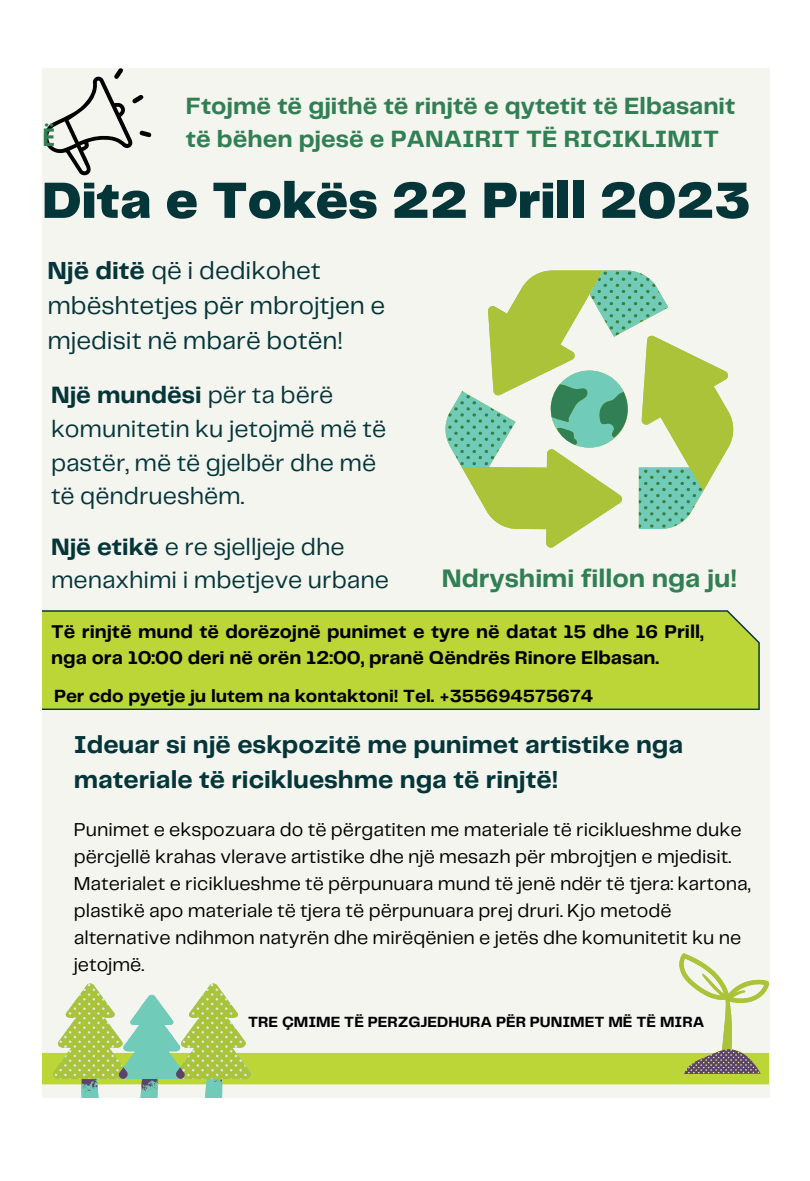
<style>
.page{position:relative;width:810px;height:1181px;background:#fff}
.page>*{position:absolute;margin:0;border:0;box-sizing:border-box;transform-origin:0 0}
.t1{font:900 52.8px "Telegraf";color:#043539}
.t2{font:700 26.25px "Telegraf";color:#317f54}
.t3{font:25.65px/34.8px "Telegraf";color:#043539}
.t4{font:700 25.5px/34.8px "Telegraf";color:#043539}
.t5{font:24.6px/33.8px "Telegraf";color:#043539}
.t6{font:700 24.45px/33.8px "Telegraf";color:#317f54}
.t7{font:700 24.45px "Noto Sans";color:#317f54}
.t8{font:19.35px/27px "Telegraf";color:#000}
.t9{font:700 19.2px/25.8px "Telegraf";color:#000}
.t10{font:700 18.3px "Telegraf";color:#000}
.t11{font:700 15.3px "Telegraf";color:#000}
.s1{font-weight:700}
</style>
<div class="page">
<div style="left:42px;top:68px;width:727px;height:1029px;background:#f5f5ef"></div>
<div style="left:42px;top:1052px;width:727px;height:32px;background:#bcd638"></div>
<div style="left:34px;top:610px;width:725px;height:99px;background:#bcd638"></div>
<svg style="left:529px;top:360px;width:205px;height:188px"></svg>
<svg style="left:445px;top:270px;width:258px;height:259px"></svg>
<svg style="left:448px;top:271px;width:254px;height:256px"></svg>
<svg style="left:44px;top:68px;width:107px;height:107px"></svg>
<svg style="left:51px;top:983px;width:201px;height:114px"></svg>
<svg style="left:679px;top:953px;width:90px;height:120px"></svg>
<p class="t6" style="left:186px;top:90px;width:551px">Ftojmë të gjithë të rinjtë e qytetit të Elbasanit të bëhen pjesë e PANAIRIT TË RICIKLIMIT</p>
<p class="t7" style="left:42px;top:120px;width:15px">Ё</p>
<h1 class="t1" style="left:42px;top:178px;width:710px">Dita e Tokës 22 Prill 2023</h1>
<h3 class="t3" style="left:47px;top:254px;width:339px"><span class="s1">Një ditë</span> që i dedikohet mbështetjes për mbrojtjen e mjedisit në mbarë botën!</h3>
<p class="t5" style="left:51px;top:379px;width:337px"><span class="s1">Një mundësi</span> për ta bërë komunitetin ku jetojmë më të pastër, më të gjelbër dhe më të qëndrueshëm.</p>
<p class="t5" style="left:51px;top:530px;width:339px"><span class="s1">Një etikë</span> e re sjelljeje dhe menaxhimi i mbetjeve urbane</p>
<h2 class="t2" style="left:442px;top:567px;width:297px">Ndryshimi fillon nga ju!</h2>
<p class="t9" style="left:51px;top:619px;width:654px">Të rinjtë mund të dorëzojnë punimet e tyre në datat 15 dhe 16 Prill, nga ora 10:00 deri në orën 12:00, pranë Qëndrës Rinore Elbasan.</p>
<p class="t10" style="left:54px;top:688px;width:541px">Per cdo pyetje ju lutem na kontaktoni! Tel. +355694575674</p>
<h3 class="t4" style="left:74px;top:728px;width:611px">Ideuar si një eskpozitë me punimet artistike nga materiale të riciklueshme nga të rinjtë!</h3>
<p class="t8" style="left:74px;top:817px;width:678px">Punimet e ekspozuara do të përgatiten me materiale të riciklueshme duke përcjellë krahas vlerave artistike dhe një mesazh për mbrojtjen e mjedisit.<br>Materialet e riciklueshme të përpunuara mund të jenë ndër të tjera: kartona, plastikë apo materiale të tjera të përpunuara prej druri. Kjo metodë alternative ndihmon natyrën dhe mirëqënien e jetës dhe komunitetit ku ne jetojmë.</p>
<p class="t11" style="left:248px;top:1014px;width:458px">TRE ÇMIME TË PERZGJEDHURA PËR PUNIMET MË TË MIRA</p>
</div>
